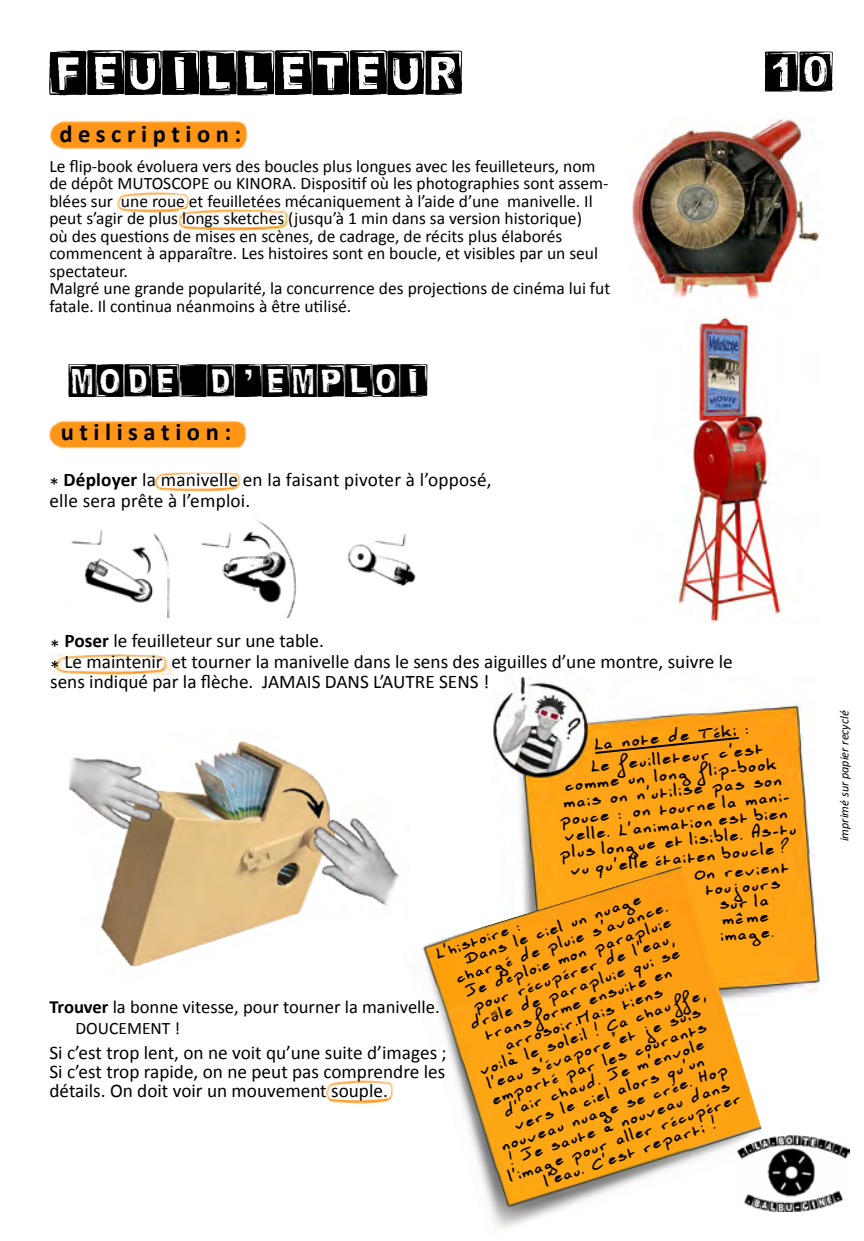
<style>
.page{position:relative;width:864px;height:1241px;background:#fff}
.page>*{position:absolute;margin:0;border:0;box-sizing:border-box;transform-origin:0 0}
.t1{font:63px "Stamped DSG";color:#000}
.t2{font:59.5px "coco";color:#000}
.t3{font:43.75px "coco";color:#000}
.t4{font:26.25px/21px "Stephane Deluce";color:#000}
.t5{font:25.38px "Stephane Deluce";color:#000}
.t6{font:700 24.5px "Calibri";color:#000}
.t7{font:24.5px "Stephane Deluce";color:#000}
.t8{font:19.25px/21px "Calibri";color:#000}
.t9{font:18.55px "Calibri";color:#000}
.t10{font:17.5px/17.5px "Calibri";color:#000}
.t11{font:italic 12.25px "Calibri";color:#000}
.s1{font-weight:700}
.s2{font-size:21px}
</style>
<div class="page">
<img style="left:154px;top:472px;width:87px;height:19px">
<img style="left:326px;top:1080px;width:67px;height:23px">
<img style="left:53px;top:654px;width:117px;height:20px">
<img style="left:49px;top:420px;width:198px;height:29px">
<img style="left:117px;top:192px;width:72px;height:21px">
<img style="left:50px;top:120px;width:198px;height:30px">
<img style="left:180px;top:209px;width:111px;height:22px">
<img style="left:493px;top:676px;width:331px;height:317px">
<img style="left:422px;top:866px;width:346px;height:364px">
<svg style="left:593px;top:735px;width:147px;height:20px;background:#e59113"></svg>
<img style="left:629px;top:118px;width:191px;height:505px">
<img style="left:69px;top:741px;width:330px;height:226px">
<svg style="left:490px;top:1009px;width:7px;height:7px"></svg>
<img style="left:71px;top:520px;width:345px;height:97px">
<svg style="left:611px;top:1031px;width:5px;height:5px"></svg>
<img style="left:737px;top:1135px;width:112px;height:75px">
<h2 class="t2" style="left:49px;top:40px;width:414px">FEUILLETEUR</h2>
<h3 class="t6" style="left:59px;top:118px;width:183px">d e s c r i p t i o n :</h3>
<p class="t10" style="left:49px;top:157px;width:562px">Le flip-book évoluera vers des boucles plus longues avec les feuilleteurs, nom de dépôt MUTOSCOPE ou KINORA. Dispositif où les photographies sont assem&shy;blées sur une roue et feuilletées mécaniquement à l’aide d’une manivelle. Il peut s’agir de plus longs sketches (jusqu’à 1 min dans sa version historique)<br>où des questions de mises en scènes, de cadrage, de récits plus élaborés commencent à apparaître. Les histoires sont en boucle, et visibles par un seul spectateur.<br>Malgré une grande popularité, la concurrence des projections de cinéma lui fut fatale. Il continua néanmoins à être utilisé.</p>
<h3 class="t3" style="left:69px;top:356px;width:360px">MODE D'EMPLOI</h3>
<h3 class="t6" style="left:61px;top:416px;width:172px">u t i l i s a t i o n :</h3>
<p class="t8" style="left:49px;top:469px;width:443px">* <span class="s1">Déployer</span> la manivelle en la faisant pivoter à l’opposé, elle sera prête à l’emploi.</p>
<h1 class="t1" style="left:763px;top:33px;width:71px">10</h1>
<p class="t8" style="left:50px;top:630px;width:684px">* <span class="s1">Poser</span> le feuilleteur sur une table.<br>* Le maintenir et tourner la manivelle dans le sens des aiguilles d’une montre, suivre le</p>
<p class="t8" style="left:50px;top:670px;width:440px">sens indiqué par la flèche. JAMAIS DANS L’AUTRE SENS !</p>
<h3 class="t4" style="left:587px;top:731px;width:176px;rotate:-6deg">La note de Téki :<br>Le feuilleteur c'est</h3>
<h3 class="t4" style="left:563px;top:771px;width:216px;rotate:-6deg">comme un long flip-book</h3>
<h3 class="t4" style="left:562px;top:788px;width:222px;rotate:-6deg">mais on n'utilise pas son</h3>
<h3 class="t4" style="left:558px;top:805px;width:233px;rotate:-6deg">pouce : on tourne la mani-</h3>
<h3 class="t4" style="left:563px;top:821px;width:227px;rotate:-6deg">velle. L'animation est bien</h3>
<h3 class="t4" style="left:558px;top:839px;width:240px;rotate:-6deg">plus longue et lisible. As-tu</h3>
<h3 class="t4" style="left:569px;top:855px;width:222px;rotate:-6deg">vu qu'elle étaiten boucle ?</h3>
<h3 class="t4" style="left:693px;top:860px;width:98px;rotate:-5deg">On revient</h3>
<h3 class="t4" style="left:704px;top:875px;width:77px;rotate:-5deg">toujours</h3>
<h3 class="t4" style="left:718px;top:889px;width:52px;rotate:-5deg">sur la</h3>
<h3 class="t4" style="left:721px;top:905px;width:49px;rotate:-5deg">même</h3>
<h3 class="t4" style="left:719px;top:921px;width:55px;rotate:-5deg">image<span class="s2">.</span></h3>
<h3 class="t5" style="left:459px;top:941px;width:189px;rotate:-19deg">Dans le ciel un nuage</h3>
<h3 class="t5" style="left:450px;top:960px;width:225px;rotate:-19deg">chargé de pluie s'avance.</h3>
<h3 class="t5" style="left:459px;top:974px;width:220px;rotate:-19deg">Je déploie mon parapluie</h3>
<h3 class="t7" style="left:430px;top:937px;width:93px;rotate:-19deg">L'histoire :</h3>
<h3 class="t5" style="left:467px;top:988px;width:214px;rotate:-19deg">pour récupérer de l'eau,</h3>
<h3 class="t5" style="left:465px;top:1006px;width:223px;rotate:-19deg">drole de parapluie qui se</h3>
<h3 class="t5" style="left:479px;top:1017px;width:199px;rotate:-19deg">transforme ensuite en</h3>
<h3 class="t5" style="left:474px;top:1052px;width:240px;rotate:-19deg">voilà le soleil ! Ca chauffe,</h3>
<h3 class="t5" style="left:499px;top:1027px;width:168px;rotate:-19deg">arrosoir.Mais tiens</h3>
<p class="t9" style="left:49px;top:995px;width:391px"><span class="s1">Trouver</span> la bonne vitesse, pour tourner la manivelle.</p>
<p class="t10" style="left:75px;top:1019px;width:106px">DOUCEMENT !</p>
<p class="t8" style="left:49px;top:1042px;width:398px;line-height:19.2px;text-align:justify">Si c’est trop lent, on ne voit qu’une suite d’images ; Si c’est trop rapide, on ne peut pas comprendre les détails. On doit voir un mouvement souple.</p>
<h3 class="t5" style="left:482px;top:1066px;width:227px;rotate:-19deg">l'eau s'évapore et je suis</h3>
<h3 class="t5" style="left:486px;top:1081px;width:229px;rotate:-19deg">emporté par les courants</h3>
<h3 class="t5" style="left:498px;top:1094px;width:213px;rotate:-19deg">d'air chaud. Je m'envole</h3>
<h3 class="t5" style="left:509px;top:1107px;width:203px;rotate:-19deg">vers le ciel alors qu'un</h3>
<h3 class="t5" style="left:496px;top:1128px;width:241px;rotate:-19deg">nouveau nuage se crée. Hop</h3>
<h3 class="t5" style="left:504px;top:1142px;width:235px;rotate:-19deg">! Je saute à nouveau dans</h3>
<h3 class="t5" style="left:503px;top:1159px;width:248px;rotate:-19deg">l'image pour aller récupérer</h3>
<h3 class="t5" style="left:538px;top:1163px;width:183px;rotate:-19deg">l'eau. C'est reparti !</h3>
<p class="t11" style="left:835px;top:841px;width:133px;rotate:-90deg">imprimé sur papier recyclé</p>
</div>
